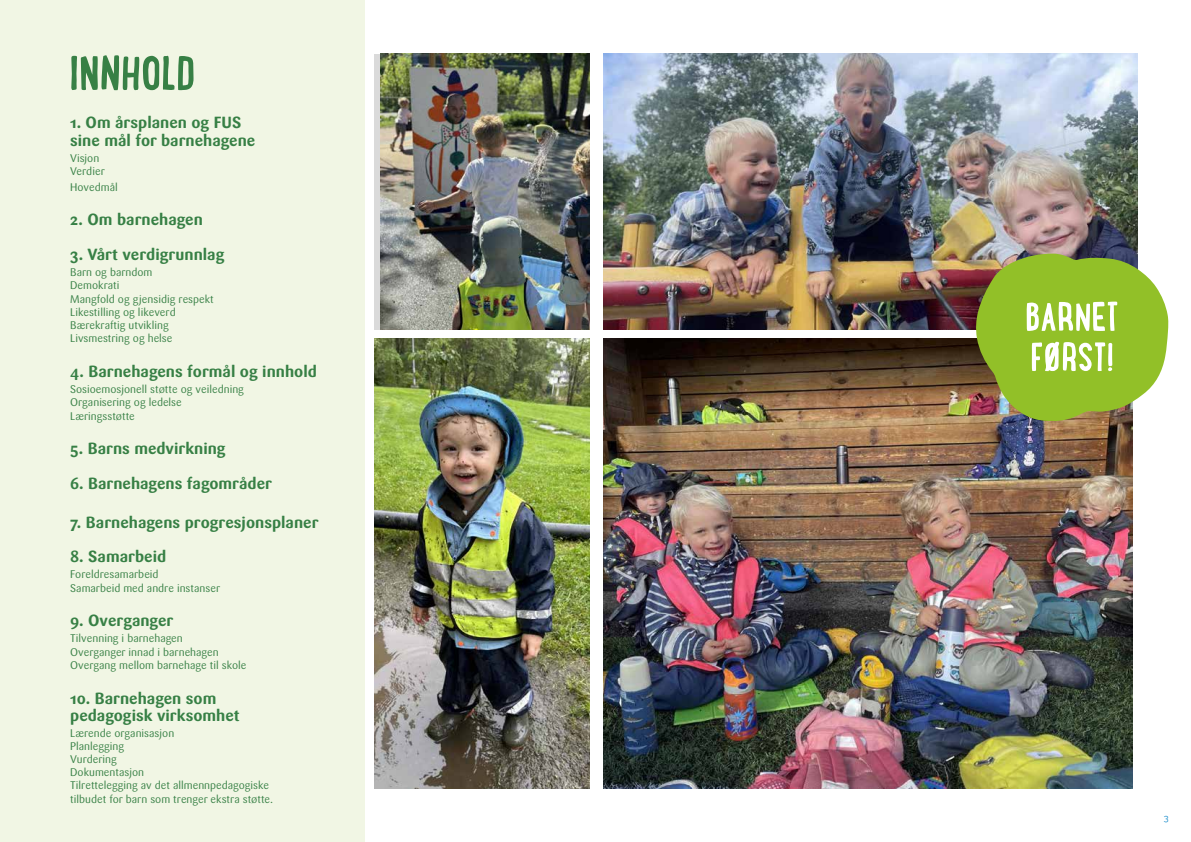
<style>
.page{position:relative;width:1191px;height:842px;background:#fff}
.page>*{position:absolute;margin:0;border:0;box-sizing:border-box;transform-origin:0 0}
.t1{font:700 52px "Lunch Box";color:#378045}
.t2{font:700 16px/18px "Sari OT";color:#378045}
.t3{font:11px/13.2px "Sari OT";color:#378045}
.t4{font:9px "Raleway";color:#0783c6}
</style>
<div class="page">
<div style="left:374px;top:54px;width:216px;height:276px;background:#dadada"></div>
<img style="left:380px;top:54px;width:210px;height:276px">
<img style="left:603px;top:54px;width:534px;height:276px">
<img style="left:374px;top:338px;width:216px;height:450px">
<img style="left:603px;top:338px;width:529px;height:450px">
<div style="left:0;top:0;width:365px;height:842px;background:#f1f6e4"></div>
<svg style="left:975px;top:253px;width:193px;height:169px;background:#9ebb4e"></svg>
<h1 class="t1" style="left:70px;top:38px;width:127px">INNHOLD</h1>
<h2 class="t2" style="left:70px;top:113px;width:187px">1. Om årsplanen og FUS sine mål for barnehagene</h2>
<p class="t3" style="left:70px;top:151px;width:36px">Visjon<br>Verdier</p>
<p class="t3" style="left:70px;top:180px;width:49px">Hovedmål</p>
<h2 class="t2" style="left:70px;top:211px;width:134px">2. Om barnehagen</h2>
<h2 class="t2" style="left:70px;top:246px;width:156px">3. Vårt verdigrunnlag</h2>
<p class="t3" style="left:70px;top:266px;width:145px">Barn og barndom<br>Demokrati<br>Mangfold og gjensidig respekt<br>Likestilling og likeverd<br>Bærekraftig utvikling<br>Livsmestring og helse</p>
<h2 class="t2" style="left:70px;top:362px;width:248px">4. Barnehagens formål og innhold</h2>
<p class="t3" style="left:70px;top:383px;width:175px">Sosioemosjonell støtte og veiledning<br>Organisering og ledelse<br>Læringsstøtte</p>
<h2 class="t2" style="left:70px;top:440px;width:157px">5. Barns medvirkning</h2>
<h2 class="t2" style="left:70px;top:474px;width:203px">6. Barnehagens fagområder</h2>
<h2 class="t2" style="left:70px;top:513px;width:250px">7. Barnehagens progresjonsplaner</h2>
<h2 class="t2" style="left:70px;top:548px;width:98px">8. Samarbeid</h2>
<p class="t3" style="left:70px;top:568px;width:151px">Foreldresamarbeid<br>Samarbeid med andre instanser</p>
<h2 class="t2" style="left:70px;top:612px;width:105px">9. Overganger</h2>
<p class="t3" style="left:70px;top:632px;width:178px">Tilvenning i barnehagen<br>Overganger innad i barnehagen<br>Overgang mellom barnehage til skole</p>
<h2 class="t2" style="left:70px;top:689px;width:171px;line-height:17px">10. Barnehagen som pedagogisk virksomhet</h2>
<p class="t3" style="left:70px;top:726px;width:204px">Lærende organisasjon<br>Planlegging<br>Vurdering<br>Dokumentasjon<br>Tilrettelegging av det allmennpedagogiske tilbudet for barn som trenger ekstra støtte.</p>
<p class="t4" style="left:1163px;top:812px;width:6px">3</p>
</div>
